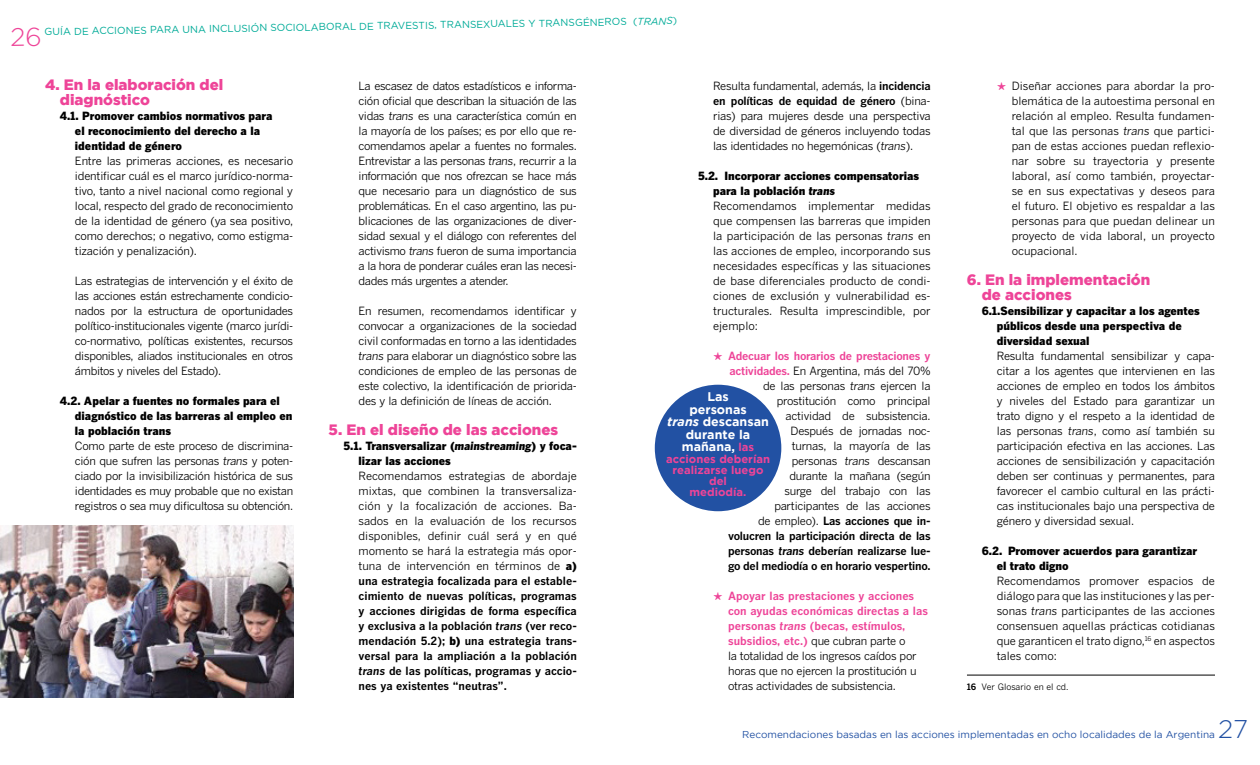
<style>
.page{position:relative;width:1260px;height:765px;background:#fff}
.page>*{position:absolute;margin:0;border:0;box-sizing:border-box;transform-origin:0 0}
.t1{font:300 25.5px "Gotham";color:#2251a3}
.t2{font:900 15px/15px "Gotham";color:#ee4498}
.t3{font:700 12.5px/12.5px "Gotham";color:#fff;text-align:center}
.t4{font:11.25px/15px "Benton Gothic";letter-spacing:-.02em;color:#000;text-align:justify}
.t5{font:700 11.25px/15px "Benton Gothic";color:#000;text-align:justify}
.t6{font:900 11.25px/15px "Benton Gothic";color:#000}
.t7{font:11.25px/15px "Benton Gothic";color:#000}
.t8{font:700 11.25px/11.2px "Gotham";color:#ee4498;text-align:center}
.t9{font:10.12px "Gotham";color:#00ab98}
.t10{font:10px "Gotham";color:#2251a3}
.t11{font:8.75px "Benton Gothic";color:#000}
.s1{font-style:italic}
.s2{font-weight:400}
.s3{font-weight:900}
.s4{font-weight:700}
.s5{font-weight:900;font-style:italic}
.s6{font-weight:700;color:#ee4498}
.s7{font-weight:700;font-style:italic}
.s8{font-weight:700;font-style:italic;color:#ee4498}
.s9{font-size:11.25px;color:#ee4498}
</style>
<div class="page">
<div style="left:655px;top:385px;width:126px;height:126px;background:#2251a3;border-radius:50%"></div>
<img style="left:0;top:526px;width:293px;height:172px">
<hr style="left:967px;top:675px;width:248px;height:1px;background:#000">
<p class="t9" style="left:44px;top:25px;width:634px;rotate:-1deg">GUÍA DE ACCIONES PARA UNA INCLUSIÓN SOCIOLABORAL DE TRAVESTIS, TRANSEXUALES Y TRANsGÉNEROS (<span class="s1">TRANS</span>)</p>
<h2 class="t2" style="left:60px;top:77px;width:165px;text-indent:-15px">4. En la elaboración del diagnóstico</h2>
<p class="t6" style="left:75px;top:108px;width:199px;text-indent:-15px">4.1. Promover cambios normativos para el reconocimiento del derecho a la identidad de género</p>
<p class="t4" style="left:75px;top:153px;width:220px">Entre las primeras acciones, es necesario identificar cuál es el marco jurídico-norma&shy;tivo, tanto a nivel nacional como regional y local, respecto del grado de reconocimiento de la identidad de género (ya sea positivo, como derechos; o negativo, como estigma&shy;tización y penalización).</p>
<p class="t4" style="left:75px;top:273px;width:220px">Las estrategias de intervención y el éxito de las acciones están estrechamente condicio&shy;nados por la estructura de oportunidades político-institucionales vigente (marco jurídi&shy;co-normativo, políticas existentes, recursos disponibles, aliados institucionales en otros ámbitos y niveles del Estado).</p>
<p class="t6" style="left:75px;top:393px;width:219px;text-indent:-15px">4.2. Apelar a fuentes no formales para el diagnóstico de las barreras al empleo en la población trans</p>
<p class="t4" style="left:75px;top:438px;width:220px">Como parte de este proceso de discrimina&shy;ción que sufren las personas <span class="s1">trans</span> y poten&shy;ciado por la invisibilización histórica de sus identidades es muy probable que no existan registros o sea muy dificultosa su obtención.</p>
<p class="t4" style="left:359px;top:78px;width:220px">La escasez de datos estadísticos e informa&shy;ción oficial que describan la situación de las vidas <span class="s1">trans</span> es una característica común en la mayoría de los países; es por ello que re&shy;comendamos apelar a fuentes no formales.<br>Entrevistar a las personas <span class="s1">trans</span>, recurrir a la información que nos ofrezcan se hace más que necesario para un diagnóstico de sus problemáticas. En el caso argentino, las pu&shy;blicaciones de las organizaciones de diver&shy;sidad sexual y el diálogo con referentes del activismo <span class="s1">trans</span> fueron de suma importancia a la hora de ponderar cuáles eran las necesi&shy;dades más urgentes a atender.</p>
<p class="t4" style="left:359px;top:303px;width:220px">En resumen, recomendamos identificar y convocar a organizaciones de la sociedad civil conformadas en torno a las identidades <span class="s1">trans</span> para elaborar un diagnóstico sobre las condiciones de empleo de las personas de este colectivo, la identificación de priorida&shy;des y la definición de líneas de acción.</p>
<h2 class="t2" style="left:329px;top:422px;width:231px">5. En el diseño de las acciones</h2>
<p class="t6" style="left:359px;top:438px;width:220px;text-indent:-15px">5.1. Transversalizar (<span class="s1">mainstreaming</span>) y foca&shy;lizar las acciones</p>
<p class="t5" style="left:359px;top:468px;width:220px"><span class="s2">Recomendamos estrategias de abordaje mixtas, que combinen la transversaliza&shy;ción y la focalización de acciones. Ba&shy;sados en la evaluación de los recursos disponibles, definir cuál será y en qué momento se hará la estrategia más opor&shy;tuna de intervención en términos de</span> <span class="s3">a) </span>una estrategia focalizada para el estable&shy;cimiento de nuevas políticas, programas y acciones dirigidas de forma específica y exclusiva a la población <span class="s1">trans</span> (ver reco&shy;mendación 5.2); <span class="s3">b)</span> una estrategia trans&shy;versal para la ampliación a la población <span class="s1">trans</span> de las políticas, programas y accio&shy;nes ya existentes “neutras”.</p>
<p class="t4" style="left:713px;top:78px;width:219px">Resulta fundamental, además, la <span class="s4">incidencia en políticas de equidad de género</span> (bina&shy;rias) para mujeres desde una perspectiva de diversidad de géneros incluyendo todas las identidades no hegemónicas (<span class="s1">trans</span>).</p>
<p class="t7" style="left:713px;top:168px;width:219px;text-indent:-15px"><span class="s3">5.2. Incorporar acciones compensatorias para la población</span> <span class="s5">trans<br></span>Recomendamos implementar medidas que compensen las barreras que impiden la participación de las personas <span class="s1">trans</span> en las acciones de empleo, incorporando sus necesidades específicas y las situaciones de base diferenciales producto de condi&shy;ciones de exclusión y vulnerabilidad es&shy;tructurales. Resulta imprescindible, por ejemplo:</p>
<p class="t4" style="left:728px;top:348px;width:204px;text-align:right"><span class="s6">Adecuar los horarios de prestaciones y actividades.</span> En Argentina, más del 70% de las personas <span class="s1">trans</span> ejercen la prostitución como principal<br>actividad de subsistencia.<br>Después de jornadas noc-<br>turnas, la mayoría de las<br>personas <span class="s1">trans</span> descansan<br>durante la mañana (según<br>surge del trabajo con las participantes de las acciones<br>de empleo). <span class="s4">Las acciones que in&shy;volucren la participación directa de las personas</span> <span class="s7">trans</span> <span class="s4">deberían realizarse lue&shy;go del mediodía o en horario vespertino.</span></p>
<p class="t4" style="left:728px;top:588px;width:201px;text-align:left"><span class="s6">Apoyar las prestaciones y acciones con ayudas económicas directas a las personas</span> <span class="s8">trans</span> <span class="s6">(becas, estímulos, subsidios, etc.)</span> que cubran parte o<br>la totalidad de los ingresos caídos por horas que no ejercen la prostitución u otras actividades de subsistencia.</p>
<p class="t3" style="left:667px;top:390px;width:103px">Las<br>personas<br><span class="s1">trans</span> descansan durante la mañana, <span class="s9">las</span></p>
<p class="t8" style="left:666px;top:453px;width:106px">acciones deberían realizarse luego del<br>mediodía.</p>
<p class="t4" style="left:1012px;top:78px;width:205px">Diseñar acciones para abordar la pro&shy;blemática de la autoestima personal en relación al empleo. Resulta fundamen&shy;tal que las personas <span class="s1">trans</span> que partici&shy;pan de estas acciones puedan reflexio&shy;nar sobre su trayectoria y presente laboral, así como también, proyectar&shy;se en sus expectativas y deseos para el futuro. El objetivo es respaldar a las personas para que puedan delinear un proyecto de vida laboral, un proyecto ocupacional.</p>
<h2 class="t2" style="left:982px;top:272px;width:170px;text-indent:-15px">6. En la implementación de acciones</h2>
<p class="t6" style="left:997px;top:303px;width:205px;text-indent:-15px">6.1.Sensibilizar y capacitar a los agentes públicos desde una perspectiva de diversidad sexual</p>
<p class="t4" style="left:997px;top:348px;width:220px">Resulta fundamental sensibilizar y capa&shy;citar a los agentes que intervienen en las acciones de empleo en todos los ámbitos y niveles del Estado para garantizar un trato digno y el respeto a la identidad de las personas <span class="s1">trans</span>, como así también su participación efectiva en las acciones. Las acciones de sensibilización y capacitación deben ser continuas y permanentes, para favorecer el cambio cultural en las prácti&shy;cas institucionales bajo una perspectiva de género y diversidad sexual.</p>
<p class="t6" style="left:997px;top:543px;width:202px;text-indent:-15px">6.2. Promover acuerdos para garantizar el trato digno</p>
<p class="t4" style="left:997px;top:573px;width:220px">Recomendamos promover espacios de diálogo para que las instituciones y las per&shy;sonas <span class="s1">trans</span> participantes de las acciones consensuen aquellas prácticas cotidianas que garanticen el trato digno,<sup>16</sup> en aspectos tales como:</p>
<p class="t11" style="left:967px;top:682px;width:103px"><span class="s4">16</span> Ver Glosario en el cd.</p>
<h1 class="t1" style="left:1218px;top:715px;width:32px">27</h1>
<p class="t10" style="left:742px;top:728px;width:474px">Recomendaciones basadas en las acciones implementadas en ocho localidades de la Argentina</p>
</div>
